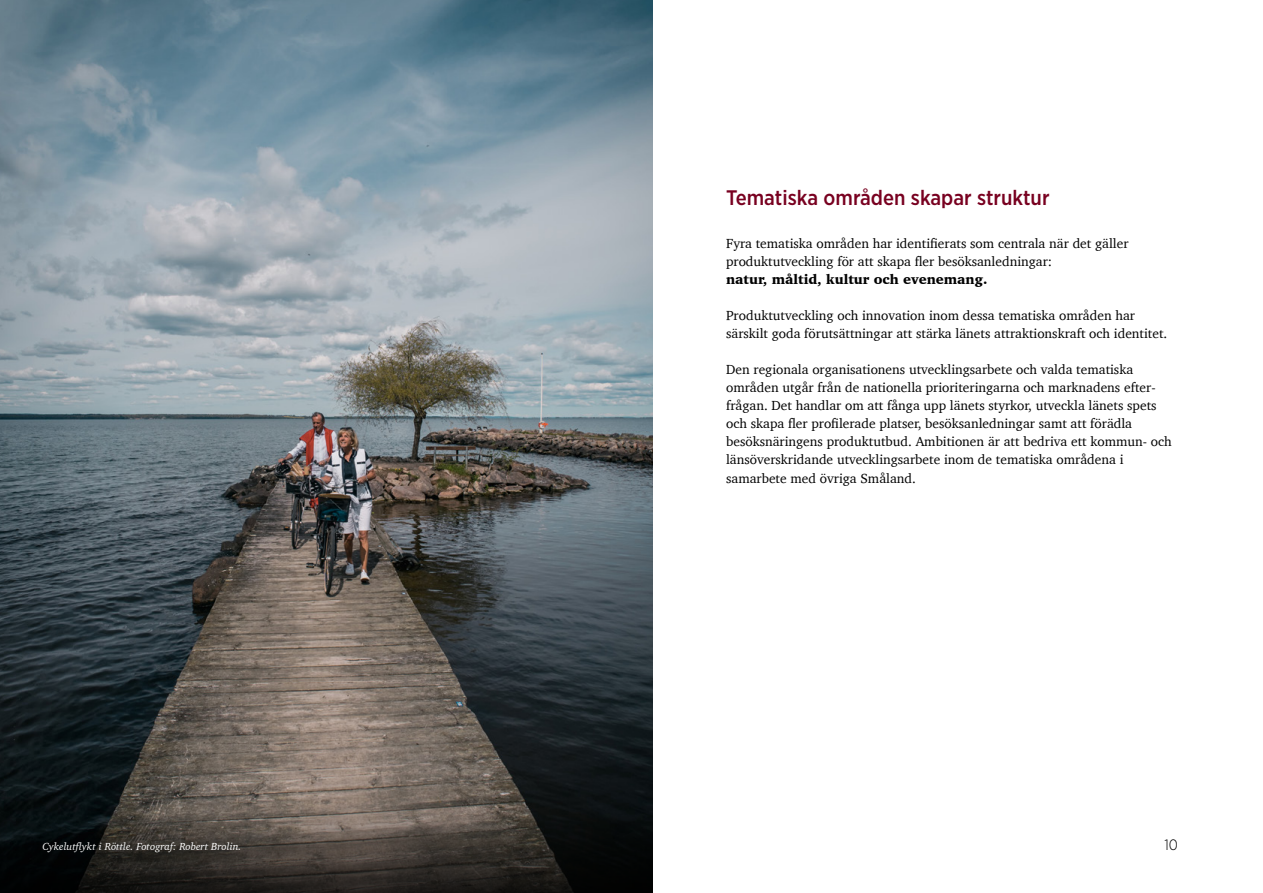
<style>
.page{position:relative;width:1263px;height:893px;background:#fff}
.page>*{position:absolute;margin:0;border:0;box-sizing:border-box;transform-origin:0 0}
.t1{font:500 21px "Gotham Narrow";color:#780020}
.t2{font:300 15px "Gotham Narrow";color:#000}
.t3{font:13.5px/18px "Charter";color:#000}
.t4{font:italic 10.5px "Charter";color:#fff}
.s1{font-weight:900}
</style>
<div class="page">
<img style="left:0;top:0;width:653px;height:782px">
<svg style="left:0;top:782px;width:653px;height:111px;background:#34312d"></svg>
<p class="t1" style="left:726px;top:184px;width:325px">Tematiska områden skapar struktur</p>
<p class="t3" style="left:726px;top:235px;width:404px">Fyra tematiska områden har identifierats som centrala när det gäller produktutveckling för att skapa fler besöksanledningar:<br><span class="s1">natur, måltid, kultur och evenemang.</span></p>
<p class="t3" style="left:726px;top:307px;width:443px">Produktutveckling och innovation inom dessa tematiska områden har särskilt goda förutsättningar att stärka länets attraktionskraft och identitet.</p>
<p class="t3" style="left:726px;top:361px;width:447px">Den regionala organisationens utvecklingsarbete och valda tematiska områden utgår från de nationella prioriteringarna och marknadens efter&shy;frågan. Det handlar om att fånga upp länets styrkor, utveckla länets spets och skapa fler profilerade platser, besöksanledningar samt att förädla besöksnäringens produktutbud. Ambitionen är att bedriva ett kommun- och länsöverskridande utvecklingsarbete inom de tematiska områdena i samarbete med övriga Småland.</p>
<p class="t4" style="left:43px;top:838px;width:200px">Cykelutflykt i Röttle. Fotograf: Robert Brolin.</p>
<p class="t2" style="left:1164px;top:836px;width:15px">10</p>
</div>
